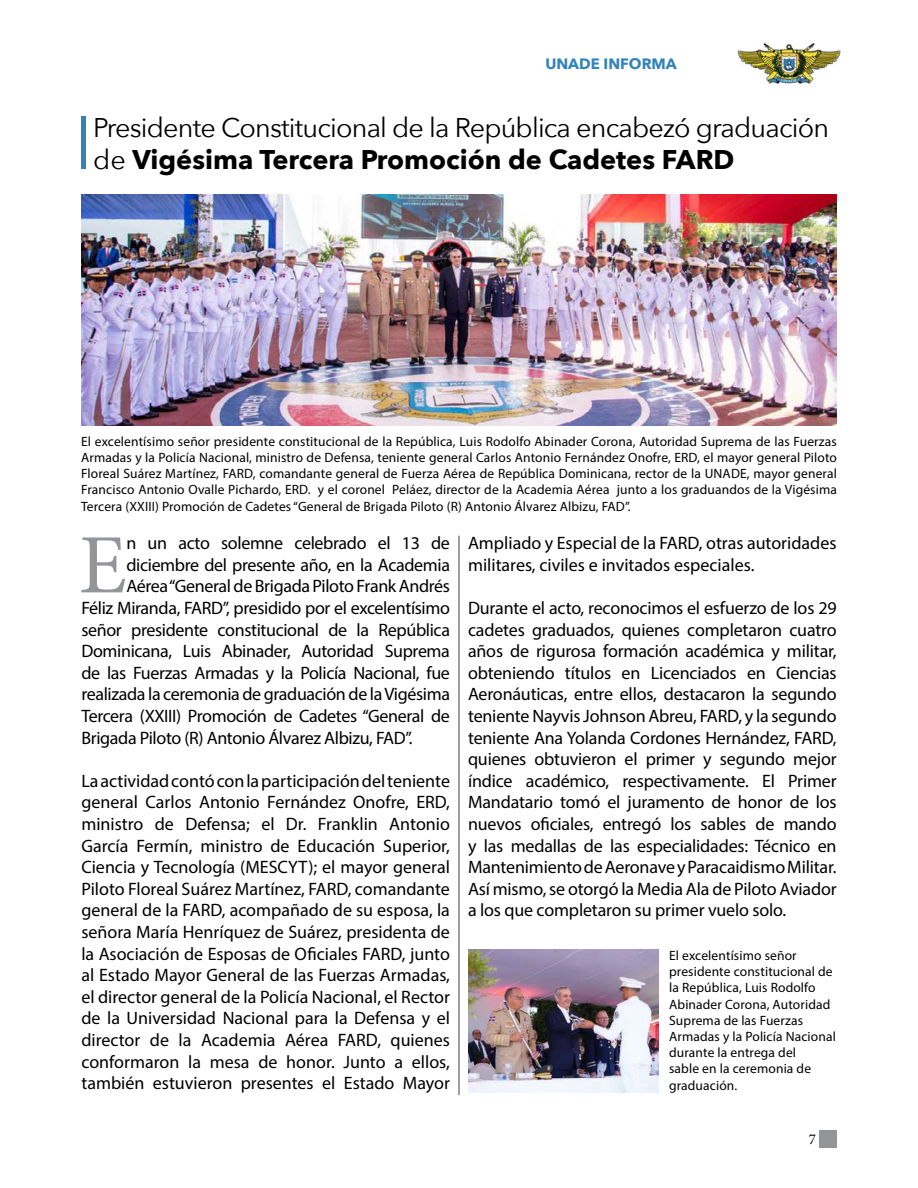
<style>
.page{position:relative;width:918px;height:1188px;background:#fff}
.page>*{position:absolute;margin:0;border:0;box-sizing:border-box;transform-origin:0 0}
.t1{font:84.45px "Minion Pro";color:#949598}
.t2{font:27px/32.4px "Avenir Next";letter-spacing:-.03em;color:#000}
.t3{font:18px/21.6px "Myriad Pro";letter-spacing:-.02em;color:#000;text-align:justify}
.t4{font:18px/21.6px "Myriad Pro";color:#000}
.t5{font:700 15px "Avenir Next";color:#3284b8}
.t6{font:15px "Minion Pro";color:#000}
.t7{font:13.5px/16.2px "Myriad Pro";letter-spacing:.01em;color:#000;text-align:justify}
.s1{font-weight:700}
</style>
<div class="page">
<img style="left:737px;top:43px;width:104px;height:40px">
<div style="left:820px;top:1130px;width:17px;height:18px;background:#939597"></div>
<hr style="left:459px;top:536px;width:1px;height:559px;background:#3f3f3f">
<hr style="left:82px;top:116px;width:4px;height:53px;background:#3284b8">
<img style="left:468px;top:950px;width:191px;height:143px">
<img style="left:81px;top:194px;width:756px;height:232px">
<p class="t5" style="left:545px;top:51px;width:133px">UNADE INFORMA</p>
<h2 class="t2" style="left:93px;top:110px;width:737px">Presidente Constitucional de la República encabezó graduación de <span class="s1">Vigésima Tercera Promoción de Cadetes FARD</span></h2>
<p class="t7" style="left:81px;top:433px;width:757px">El excelentísimo señor presidente constitucional de la República, Luis Rodolfo Abinader Corona, Autoridad Suprema de las Fuerzas Armadas y la Policía Nacional, ministro de Defensa, teniente general Carlos Antonio Fernández Onofre, ERD, el mayor general Piloto Floreal Suárez Martínez, FARD, comandante general de Fuerza Aérea de República Dominicana, rector de la UNADE, mayor general Francisco Antonio Ovalle Pichardo, ERD. y el coronel Peláez, director de la Academia Aérea junto a los graduandos de la Vigésima Tercera (XXIII) Promoción de Cadetes “General de Brigada Piloto (R) Antonio Álvarez Albizu, FAD”.</p>
<h1 class="t1" style="left:79px;top:509px;width:49px">E</h1>
<p class="t3" style="left:126px;top:532px;width:325px">n un acto solemne celebrado el 13 de</p>
<p class="t3" style="left:126px;top:554px;width:325px">diciembre del presente año, en la Academia</p>
<p class="t3" style="left:126px;top:575px;width:325px">Aérea “General de Brigada Piloto Frank Andrés</p>
<p class="t3" style="left:81px;top:597px;width:370px">Féliz Miranda, FARD”, presidido por el excelentísimo</p>
<p class="t3" style="left:81px;top:618px;width:370px">señor presidente constitucional de la República</p>
<p class="t3" style="left:81px;top:640px;width:370px">Dominicana, Luis Abinader, Autoridad Suprema</p>
<p class="t3" style="left:81px;top:662px;width:370px">de las Fuerzas Armadas y la Policía Nacional, fue</p>
<p class="t3" style="left:81px;top:683px;width:370px">realizada la ceremonia de graduación de la Vigésima</p>
<p class="t3" style="left:81px;top:705px;width:370px">Tercera (XXIII) Promoción de Cadetes “General de</p>
<p class="t3" style="left:81px;top:726px;width:333px">Brigada Piloto (R) Antonio Álvarez Albizu, FAD”.</p>
<p class="t3" style="left:81px;top:770px;width:370px">La actividad contó con la participación del teniente general Carlos Antonio Fernández Onofre, ERD, ministro de Defensa; el Dr. Franklin Antonio García Fermín, ministro de Educación Superior, Ciencia y Tecnología (MESCYT); el mayor general Piloto Floreal Suárez Martínez, FARD, comandante general de la FARD, acompañado de su esposa, la señora María Henríquez de Suárez, presidenta de la Asociación de Esposas de Oficiales FARD, junto al Estado Mayor General de las Fuerzas Armadas, el director general de la Policía Nacional, el Rector de la Universidad Nacional para la Defensa y el director de la Academia Aérea FARD, quienes conformaron la mesa de honor. Junto a ellos, también estuvieron presentes el Estado Mayor</p>
<p class="t4" style="left:468px;top:532px;width:370px">Ampliado y Especial de la FARD, otras autoridades militares, civiles e invitados especiales.</p>
<p class="t3" style="left:468px;top:597px;width:370px">Durante el acto, reconocimos el esfuerzo de los 29 cadetes graduados, quienes completaron cuatro años de rigurosa formación académica y militar, obteniendo títulos en Licenciados en Ciencias Aeronáuticas, entre ellos, destacaron la segundo teniente Nayvis Johnson Abreu, FARD, y la segundo teniente Ana Yolanda Cordones Hernández, FARD, quienes obtuvieron el primer y segundo mejor índice académico, respectivamente. El Primer Mandatario tomó el juramento de honor de los nuevos oficiales, entregó los sables de mando y las medallas de las especialidades: Técnico en Mantenimiento de Aeronave y Paracaidismo Militar.<br>Así mismo, se otorgó la Media Ala de Piloto Aviador a los que completaron su primer vuelo solo.</p>
<p class="t7" style="left:669px;top:947px;width:168px;text-align:left">El excelentísimo señor presidente constitucional de la República, Luis Rodolfo<br>Abinader Corona, Autoridad<br>Suprema de las Fuerzas<br>Armadas y la Policía Nacional durante la entrega del<br>sable en la ceremonia de graduación.</p>
<p class="t6" style="left:809px;top:1130px;width:9px">7</p>
</div>
